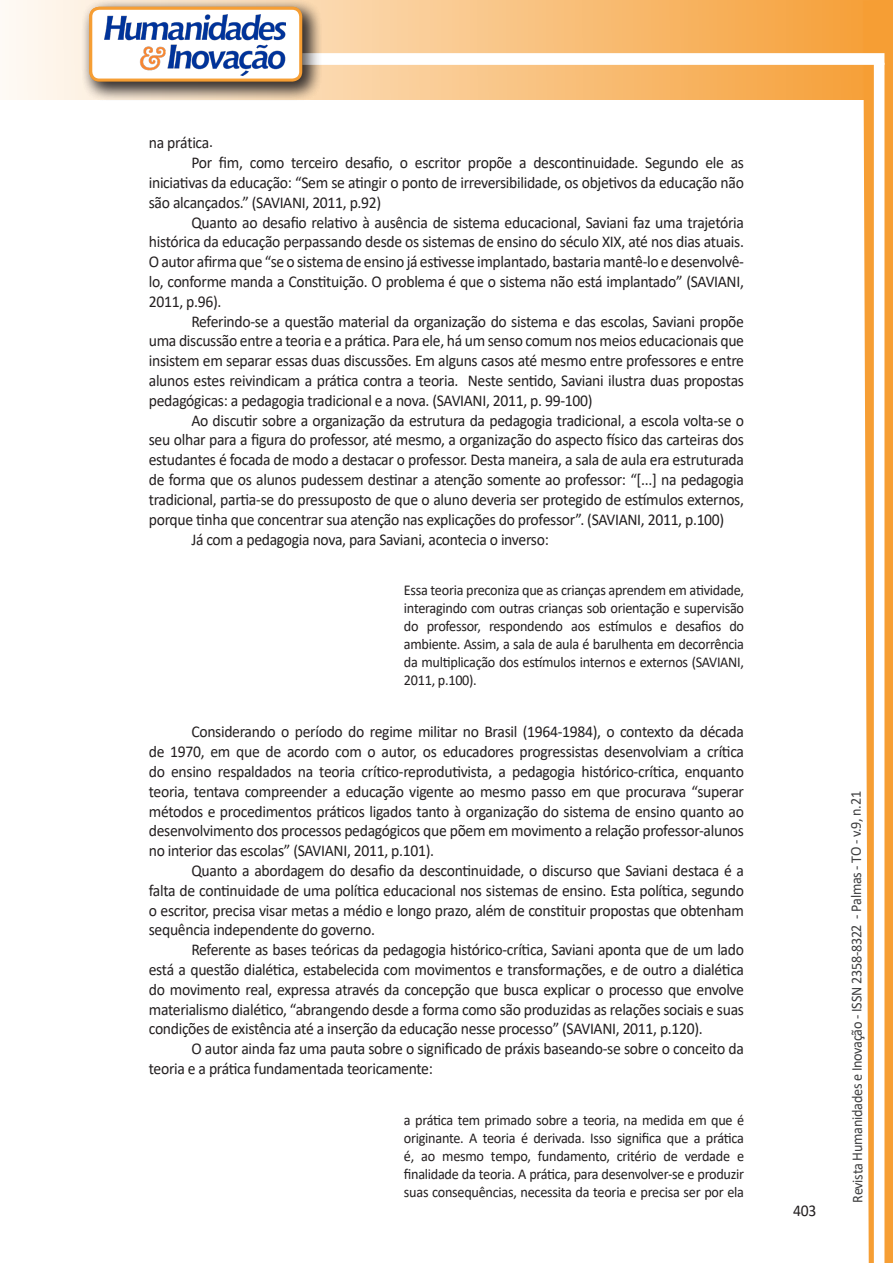
<style>
.page{position:relative;width:893px;height:1263px;background:#fff}
.page>*{position:absolute;margin:0;border:0;box-sizing:border-box;transform-origin:0 0}
.texto{font:16.5px/19.8px "Calibri";letter-spacing:-.02em;color:#231f20;text-align:justify;scale:.95 1}
.citacao{font:15px/18px "Calibri";letter-spacing:-.02em;color:#231f20;text-align:justify;scale:.95 1}
.t1{font:15px "Calibri";letter-spacing:-.025em;color:#3e3e3f;scale:.95 1}
</style>
<div class="page">
<svg style="left:5px;top:0;width:858px;height:100px;background:#f9c484"></svg>
<div style="left:302px;top:53px;width:582px;height:12px;background:#fff;border:2px solid #fff"></div>
<svg style="left:863px;top:0;width:30px;height:1263px"></svg>
<div style="left:81px;top:0;width:241px;height:102px;background:#231f20;opacity:.75"></div>
<svg style="left:91px;top:8px;width:210px;height:72px"></svg>
<div style="left:89px;top:7px;width:213px;height:75px;border:3px solid #f69e34;border-radius:9px"></div>
<p class="texto" style="left:149px;top:133px;width:69px">na prática.</p>
<p class="texto" style="left:149px;top:152px;width:628px;text-indent:43px">Por fim, como terceiro desafio, o escritor propõe a descontinuidade. Segundo ele as iniciativas da educação: “Sem se atingir o ponto de irreversibilidade, os objetivos da educação não são alcançados.” (SAVIANI, 2011, p.92)</p>
<p class="texto" style="left:149px;top:212px;width:628px;text-indent:43px">Quanto ao desafio relativo à ausência de sistema educacional, Saviani faz uma trajetória histórica da educação perpassando desde os sistemas de ensino do século XIX, até nos dias atuais.<br>O autor afirma que “se o sistema de ensino já estivesse implantado, bastaria mantê-lo e desenvolvê&shy;lo, conforme manda a Constituição. O problema é que o sistema não está implantado” (SAVIANI, 2011, p.96).</p>
<p class="texto" style="left:149px;top:311px;width:628px;text-indent:43px">Referindo-se a questão material da organização do sistema e das escolas, Saviani propõe uma discussão entre a teoria e a prática. Para ele, há um senso comum nos meios educacionais que insistem em separar essas duas discussões. Em alguns casos até mesmo entre professores e entre alunos estes reivindicam a prática contra a teoria. Neste sentido, Saviani ilustra duas propostas pedagógicas: a pedagogia tradicional e a nova. (SAVIANI, 2011, p. 99-100)</p>
<p class="texto" style="left:149px;top:410px;width:628px;text-indent:43px">Ao discutir sobre a organização da estrutura da pedagogia tradicional, a escola volta-se o seu olhar para a figura do professor, até mesmo, a organização do aspecto físico das carteiras dos estudantes é focada de modo a destacar o professor. Desta maneira, a sala de aula era estruturada de forma que os alunos pudessem destinar a atenção somente ao professor: “[...] na pedagogia tradicional, partia-se do pressuposto de que o aluno deveria ser protegido de estímulos externos, porque tinha que concentrar sua atenção nas explicações do professor”. (SAVIANI, 2011, p.100)</p>
<p class="texto" style="left:191px;top:529px;width:378px">Já com a pedagogia nova, para Saviani, acontecia o inverso:</p>
<p class="citacao" style="left:404px;top:581px;width:360px">Essa teoria preconiza que as crianças aprendem em atividade, interagindo com outras crianças sob orientação e supervisão do professor, respondendo aos estímulos e desafios do ambiente. Assim, a sala de aula é barulhenta em decorrência da multiplicação dos estímulos internos e externos (SAVIANI, 2011, p.100).</p>
<p class="texto" style="left:149px;top:722px;width:628px;text-indent:43px">Considerando o período do regime militar no Brasil (1964-1984), o contexto da década de 1970, em que de acordo com o autor, os educadores progressistas desenvolviam a crítica do ensino respaldados na teoria crítico-reprodutivista, a pedagogia histórico-crítica, enquanto teoria, tentava compreender a educação vigente ao mesmo passo em que procurava “superar métodos e procedimentos práticos ligados tanto à organização do sistema de ensino quanto ao desenvolvimento dos processos pedagógicos que põem em movimento a relação professor-alunos no interior das escolas” (SAVIANI, 2011, p.101).</p>
<p class="texto" style="left:149px;top:860px;width:628px;text-indent:43px">Quanto a abordagem do desafio da descontinuidade, o discurso que Saviani destaca é a falta de continuidade de uma política educacional nos sistemas de ensino. Esta política, segundo o escritor, precisa visar metas a médio e longo prazo, além de constituir propostas que obtenham sequência independente do governo.</p>
<p class="texto" style="left:149px;top:939px;width:628px;text-indent:43px">Referente as bases teóricas da pedagogia histórico-crítica, Saviani aponta que de um lado está a questão dialética, estabelecida com movimentos e transformações, e de outro a dialética do movimento real, expressa através da concepção que busca explicar o processo que envolve materialismo dialético, “abrangendo desde a forma como são produzidas as relações sociais e suas condições de existência até a inserção da educação nesse processo” (SAVIANI, 2011, p.120).</p>
<p class="texto" style="left:149px;top:1038px;width:628px;text-indent:43px">O autor ainda faz uma pauta sobre o significado de práxis baseando-se sobre o conceito da teoria e a prática fundamentada teoricamente:</p>
<p class="citacao" style="left:404px;top:1110px;width:360px">a prática tem primado sobre a teoria, na medida em que é originante. A teoria é derivada. Isso significa que a prática é, ao mesmo tempo, fundamento, critério de verdade e finalidade da teoria. A prática, para desenvolver-se e produzir suas consequências, necessita da teoria e precisa ser por ela</p>
<p class="texto" style="left:793px;top:1200px;width:26px">403</p>
<p class="t1" style="left:846px;top:1203px;width:435px;rotate:-90deg">Revista Humanidades e Inovação - ISSN 2358-8322 - Palmas - TO - v.9, n.21</p>
</div>
